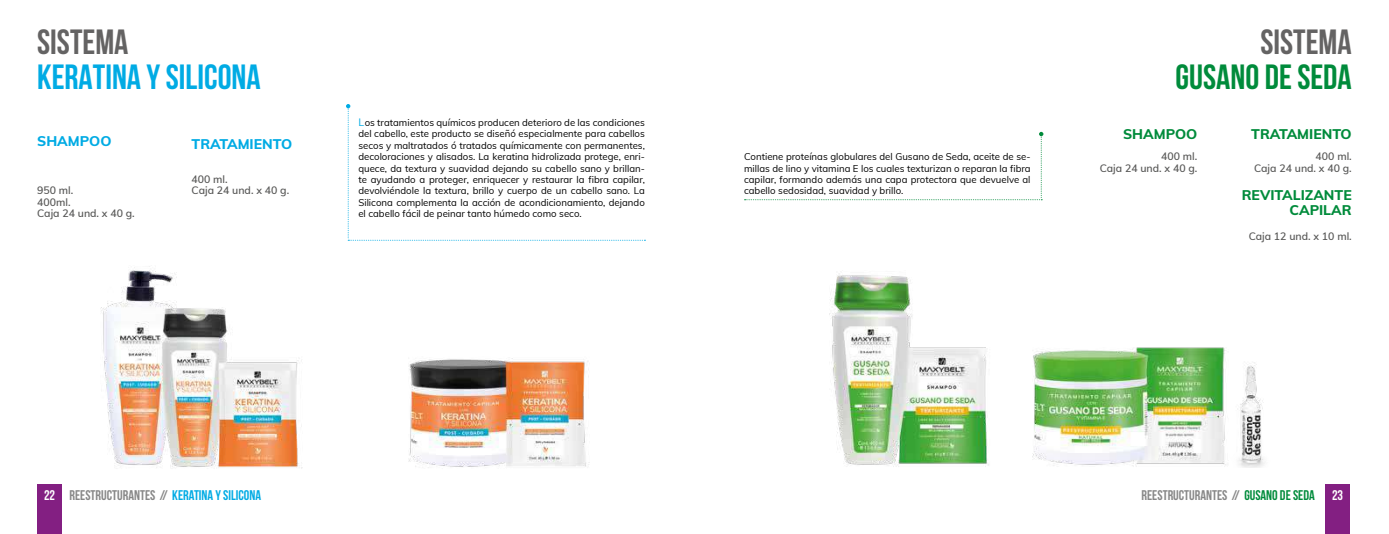
<style>
.page{position:relative;width:1389px;height:534px;background:#fff}
.page>*{position:absolute;margin:0;border:0;box-sizing:border-box;transform-origin:0 0}
.t1{font:700 35px "Bebas Neue";color:#00abe4}
.t2{font:700 35px "Bebas Neue";color:#646363}
.t3{font:700 35px "Bebas Neue";color:#008b3b}
.t4{font:700 14px "Bebas Neue";color:#878787}
.t5{font:800 14px/14.9px "Muli";color:#008b3b;text-align:right}
.t6{font:800 14px "Muli";color:#00abe4}
.t7{font:600 10.5px/11.4px "Muli";color:#575756}
.t8{font:9.62px/11.4px "Muli";color:#000;text-align:justify}
.s1{font-size:10.5px;color:#00abe4}
.s2{color:#fff}
.s3{color:#00abe4}
.s4{color:#008b3b}
</style>
<div class="page">
<img style="left:101px;top:266px;width:489px;height:203px">
<svg style="left:346px;top:104px;width:299px;height:136px"></svg>
<img style="left:829px;top:273px;width:436px;height:194px">
<svg style="left:745px;top:132px;width:298px;height:68px"></svg>
<div style="left:1325px;top:484px;width:25px;height:49px;background:#831f82"></div>
<div style="left:37px;top:484px;width:25px;height:49px;background:#831f82"></div>
<h1 class="t2" style="left:37px;top:23px;width:93px">SISTEMA</h1>
<h1 class="t1" style="left:37px;top:57px;width:225px">KERATINA Y SILICONA</h1>
<h2 class="t6" style="left:37px;top:130px;width:76px">SHAMPOO</h2>
<p class="t7" style="left:37px;top:184px;width:99px">950 ml.<br>400ml.<br>Caja 24 und. x 40 g.</p>
<h2 class="t6" style="left:192px;top:134px;width:102px">TRATAMIENTO</h2>
<p class="t7" style="left:192px;top:173px;width:99px">400 ml.<br>Caja 24 und. x 40 g.</p>
<p class="t8" style="left:358px;top:116px;width:288px"><span class="s1">L</span>os tratamientos químicos producen deterioro de las condiciones del cabello, este producto se diseñó especialmente para cabellos secos y maltratados ó tratados químicamente con permanentes, decoloraciones y alisados. La keratina hidrolizada protege, enri&shy;quece, da textura y suavidad dejando su cabello sano y brillan&shy;te ayudando a proteger, enriquecer y restaurar la fibra capilar, devolviéndole la textura, brillo y cuerpo de un cabello sano. La Silicona complementa la acción de acondicionamiento, dejando el cabello fácil de peinar tanto húmedo como seco.</p>
<p class="t8" style="left:744px;top:150px;width:288px">Contiene proteínas globulares del Gusano de Seda, aceite de se&shy;millas de lino y vitamina E los cuales texturizan o reparan la fibra capilar, formando además una capa protectora que devuelve al cabello sedosidad, suavidad y brillo.</p>
<h1 class="t2" style="left:1260px;top:23px;width:93px">SISTEMA</h1>
<h1 class="t3" style="left:1176px;top:57px;width:178px">GUSANO DE SEDA</h1>
<h2 class="t5" style="left:1123px;top:126px;width:76px">SHAMPOO</h2>
<p class="t7" style="left:1100px;top:150px;width:99px;text-align:right">400 ml.<br>Caja 24 und. x 40 g.</p>
<h2 class="t5" style="left:1251px;top:126px;width:102px">TRATAMIENTO</h2>
<p class="t7" style="left:1254px;top:150px;width:99px;text-align:right">400 ml.<br>Caja 24 und. x 40 g.</p>
<h2 class="t5" style="left:1242px;top:186px;width:112px">REVITALIZANTE<br>CAPILAR</h2>
<p class="t7" style="left:1249px;top:230px;width:105px">Caja 12 und. x 10 ml.</p>
<h2 class="t4" style="left:44px;top:486px;width:218px"><span class="s2">22</span> REESTRUCTURANTES // <span class="s3">KERATINA Y SILICONA</span></h2>
<h2 class="t4" style="left:1142px;top:486px;width:203px">REESTRUCTURANTES // <span class="s4">GUSANO DE SEDA</span> <span class="s2">23</span></h2>
</div>
